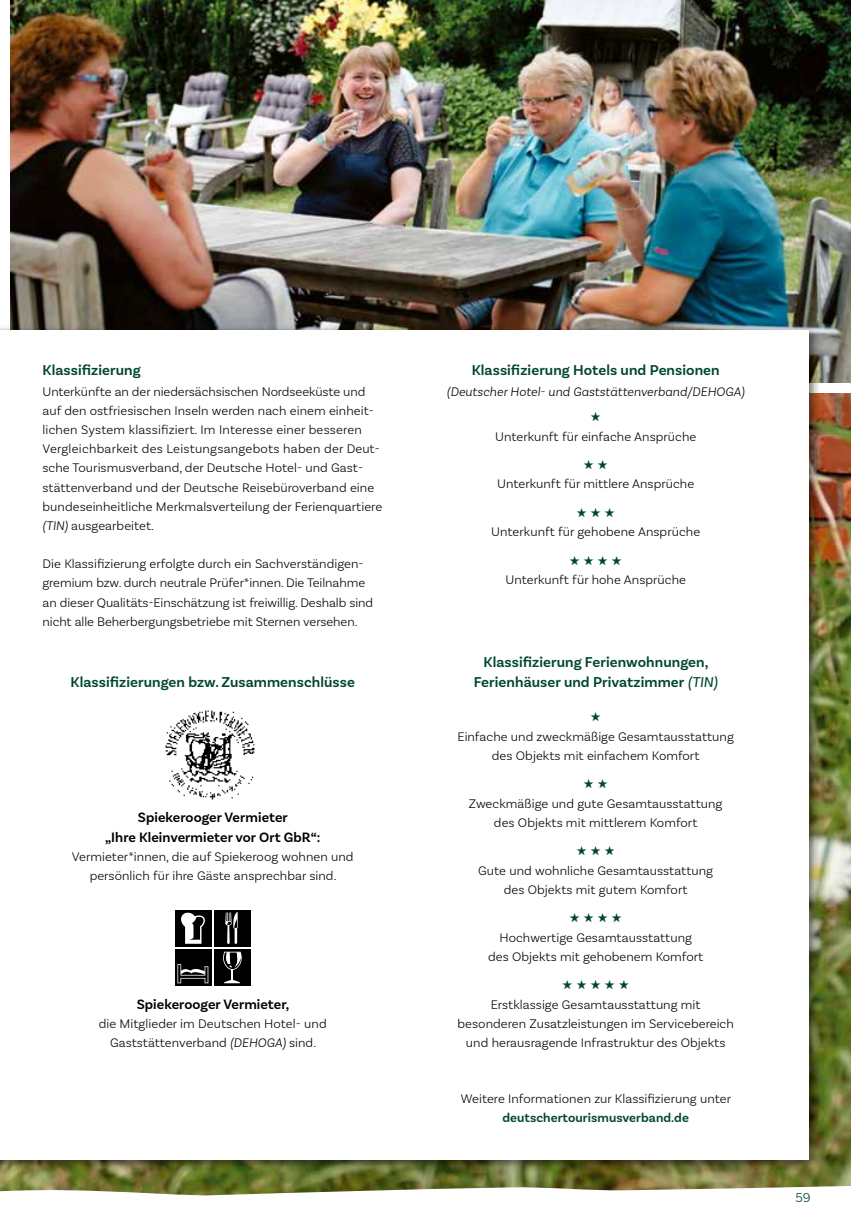
<style>
.page{position:relative;width:851px;height:1221px;background:#fff}
.page>*{position:absolute;margin:0;border:0;box-sizing:border-box;transform-origin:0 0}
.t1{font:600 15px/20.2px "Basic Sans";letter-spacing:.005em;color:#004631;text-align:center}
.t2{font:600 14.25px/19.2px "Basic Sans";letter-spacing:.005em;color:#000;text-align:center}
.t3{font:300 13.5px "Basic Sans";color:#004530}
.t4{font:600 13.5px "Basic Sans";color:#000}
.t5{font:300 13.2px/19.2px "Basic Sans";letter-spacing:.005em;color:#000;text-align:center}
.t6{font:italic 300 13.2px "Basic Sans";letter-spacing:.005em;color:#000}
.t7{font:600 13.2px "Basic Sans";letter-spacing:.005em;color:#004631}
.t8{font:12.75px "Zapf Dingbats ITC";color:#004631}
.s1{font-style:italic}
.s2{font-weight:400;font-style:italic}
</style>
<div class="page">
<img style="left:11px;top:0;width:839px;height:383px">
<img style="left:0;top:393px;width:850px;height:786px">
<div style="left:0;top:324px;width:820px;height:847px;background:#000;opacity:.62"></div>
<div style="left:0;top:330px;width:808px;height:829px;background:#fff"></div>
<img style="left:165px;top:710px;width:90px;height:89px">
<div style="left:175px;top:910px;width:36px;height:36px;background:#000"></div>
<div style="left:214px;top:910px;width:37px;height:36px;background:#000"></div>
<div style="left:175px;top:949px;width:36px;height:37px;background:#000"></div>
<svg style="left:177px;top:964px;width:32px;height:19px"></svg>
<div style="left:214px;top:949px;width:37px;height:37px;background:#000"></div>
<svg style="left:223px;top:951px;width:19px;height:32px"></svg>
<svg style="left:181px;top:912px;width:24px;height:32px"></svg>
<svg style="left:225px;top:912px;width:13px;height:31px"></svg>
<svg style="left:0;top:1179px;width:850px;height:17px"></svg>
<p class="t1" style="left:43px;top:359px;width:100px">Klassifizierung</p>
<p class="t5" style="left:43px;top:382px;width:341px;text-align:left">Unterkünfte an der niedersächsischen Nordseeküste und auf den ostfriesischen Inseln werden nach einem einheit&shy;lichen System klassifiziert. Im Interesse einer besseren Vergleichbarkeit des Leistungsangebots haben der Deut&shy;sche Tourismusverband, der Deutsche Hotel- und Gast&shy;stättenverband und der Deutsche Reisebüroverband eine bundeseinheitliche Merkmalsverteilung der Ferienquartiere <span class="s1">(TIN)</span> ausgearbeitet.</p>
<p class="t5" style="left:43px;top:554px;width:332px;text-align:left">Die Klassifizierung erfolgte durch ein Sachverständigen&shy;gremium bzw. durch neutrale Prüfer*innen. Die Teilnahme an dieser Qualitäts-Einschätzung ist freiwillig. Deshalb sind nicht alle Beherbergungsbetriebe mit Sternen versehen.</p>
<p class="t1" style="left:71px;top:672px;width:286px">Klassifizierungen bzw. Zusammenschlüsse</p>
<p class="t4" style="left:209px;top:787px;width:8px">+</p>
<p class="t2" style="left:105px;top:808px;width:217px">Spiekerooger Vermieter<br>„Ihre Kleinvermieter vor Ort GbR“:</p>
<p class="t5" style="left:72px;top:846px;width:283px">Vermieter*innen, die auf Spiekeroog wohnen und persönlich für ihre Gäste ansprechbar sind.</p>
<p class="t2" style="left:137px;top:994px;width:154px">Spiekerooger Vermieter,</p>
<p class="t5" style="left:99px;top:1013px;width:229px">die Mitglieder im Deutschen Hotel- und<br>Gaststättenverband <span class="s1">(DEHOGA)</span> sind.</p>
<p class="t1" style="left:471px;top:359px;width:249px">Klassifizierung Hotels und Pensionen</p>
<p class="t6" style="left:447px;top:383px;width:299px">(Deutscher Hotel- und Gaststättenverband/DEHOGA)</p>
<p class="t5" style="left:495px;top:426px;width:203px">Unterkunft für einfache Ansprüche</p>
<p class="t5" style="left:497px;top:474px;width:199px">Unterkunft für mittlere Ansprüche</p>
<p class="t8" style="left:576px;top:506px;width:40px">★ ★ ★</p>
<p class="t5" style="left:491px;top:522px;width:210px">Unterkunft für gehobene Ansprüche</p>
<p class="t8" style="left:569px;top:554px;width:54px">★ ★ ★ ★</p>
<p class="t5" style="left:505px;top:570px;width:182px">Unterkunft für hohe Ansprüche</p>
<p class="t1" style="left:473px;top:652px;width:245px">Klassifizierung Ferienwohnungen,<br>Ferienhäuser und Privatzimmer <span class="s2">(TIN)</span></p>
<p class="t5" style="left:457px;top:726px;width:278px">Einfache und zweckmäßige Gesamtausstattung des Objekts mit einfachem Komfort</p>
<p class="t5" style="left:469px;top:793px;width:255px">Zweckmäßige und gute Gesamtausstattung des Objekts mit mittlerem Komfort</p>
<p class="t8" style="left:576px;top:845px;width:40px">★ ★ ★</p>
<p class="t5" style="left:478px;top:860px;width:236px">Gute und wohnliche Gesamtausstattung des Objekts mit gutem Komfort</p>
<p class="t8" style="left:569px;top:911px;width:54px">★ ★ ★ ★</p>
<p class="t5" style="left:488px;top:927px;width:217px">Hochwertige Gesamtausstattung des Objekts mit gehobenem Komfort</p>
<p class="t8" style="left:562px;top:978px;width:68px">★ ★ ★ ★ ★</p>
<p class="t5" style="left:457px;top:994px;width:278px">Erstklassige Gesamtausstattung mit besonderen Zusatzleistungen im Servicebereich und herausragende Infrastruktur des Objekts</p>
<p class="t5" style="left:460px;top:1088px;width:272px">Weitere Informationen zur Klassifizierung unter</p>
<p class="t7" style="left:502px;top:1109px;width:188px">deutschertourismusverband.de</p>
<p class="t3" style="left:795px;top:1189px;width:17px">59</p>
</div>
